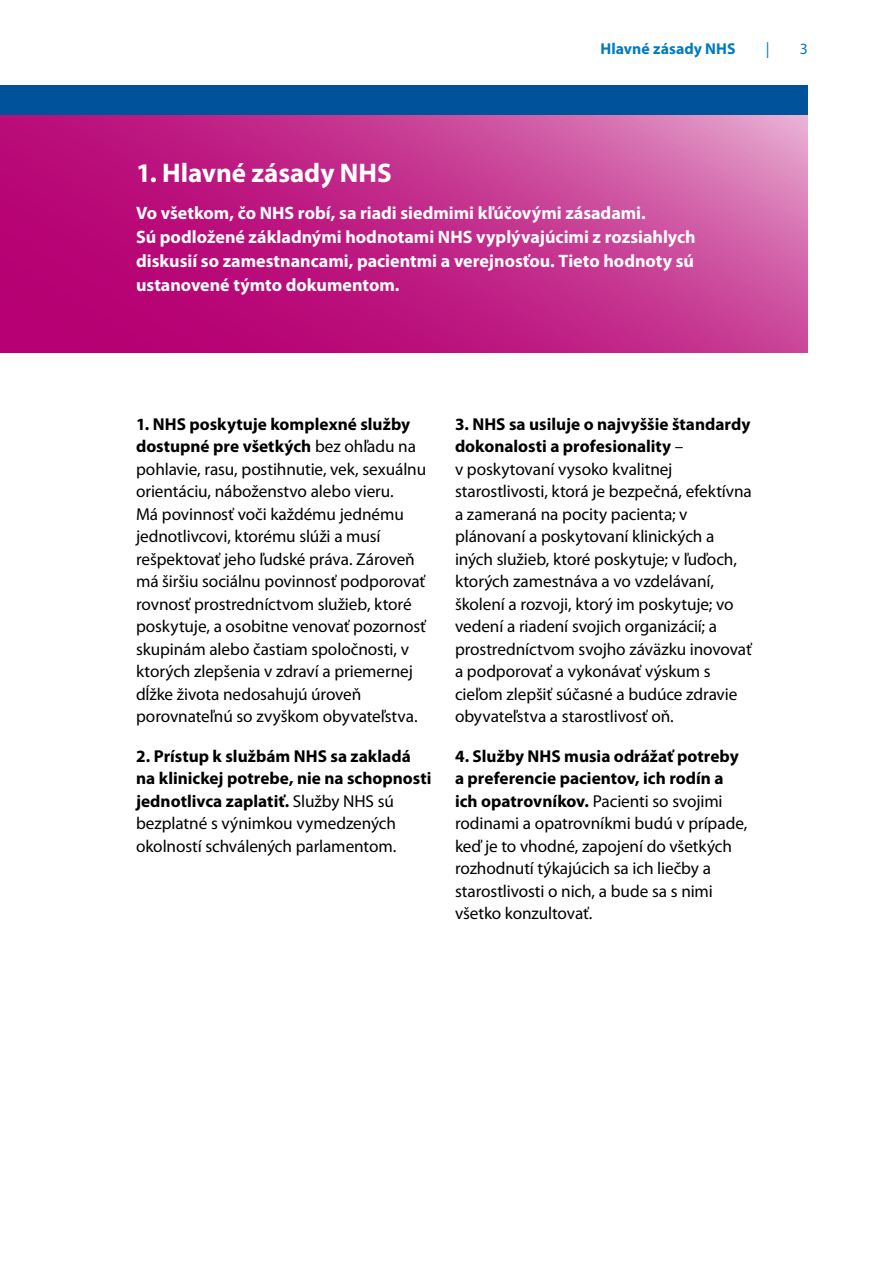
<style>
.page{position:relative;width:893px;height:1263px;background:#fff}
.page>*{position:absolute;margin:0;border:0;box-sizing:border-box;transform-origin:0 0}
.t1{font:700 27px "Myriad Pro";color:#fff}
.t2{font:700 18px/24px "Myriad Pro";color:#fff}
.t3{font:17.25px/22.5px "Myriad Pro";letter-spacing:-.005em;color:#000}
.t4{font:700 17.25px/22.5px "Myriad Pro";color:#000}
.t5{font:700 15.75px "Myriad Pro";letter-spacing:.005em;color:#007ac2}
.t6{font:15.75px "Myriad Pro";color:#007ac2}
.s1{font-weight:700}
.s2{font-weight:400}
</style>
<div class="page">
<svg style="left:0;top:115px;width:808px;height:238px;background:#c22c8b"></svg>
<div style="left:0;top:85px;width:808px;height:30px;background:#00539b"></div>
<p class="t5" style="left:600px;top:39px;width:137px">Hlavné zásady NHS</p>
<p class="t6" style="left:766px;top:39px;width:5px">|</p>
<p class="t6" style="left:800px;top:39px;width:10px">3</p>
<h1 class="t1" style="left:136px;top:155px;width:257px">1. Hlavné zásady NHS</h1>
<p class="t2" style="left:136px;top:200px;width:561px">Vo všetkom, čo NHS robí, sa riadi siedmimi kľúčovými zásadami.<br>Sú podložené základnými hodnotami NHS vyplývajúcimi z rozsiahlych diskusií so zamestnancami, pacientmi a verejnosťou. Tieto hodnoty sú ustanovené týmto dokumentom.</p>
<p class="t3" style="left:136px;top:412px;width:292px"><span class="s1">1. NHS poskytuje komplexné služby dostupné pre všetkých</span> bez ohľadu na pohlavie, rasu, postihnutie, vek, sexuálnu orientáciu, náboženstvo alebo vieru.<br>Má povinnosť voči každému jednému jednotlivcovi, ktorému slúži a musí rešpektovať jeho ľudské práva. Zároveň má širšiu sociálnu povinnosť podporovať rovnosť prostredníctvom služieb, ktoré poskytuje, a osobitne venovať pozornosť skupinám alebo častiam spoločnosti, v ktorých zlepšenia v zdraví a priemernej dĺžke života nedosahujú úroveň porovnateľnú so zvyškom obyvateľstva.</p>
<p class="t4" style="left:136px;top:744px;width:297px">2. Prístup k službám NHS sa zakladá na klinickej potrebe, nie na schopnosti jednotlivca zaplatiť. <span class="s2">Služby NHS sú bezplatné s výnimkou vymedzených okolností schválených parlamentom.</span></p>
<p class="t3" style="left:455px;top:412px;width:298px"><span class="s1">3. NHS sa usiluje o najvyššie štandardy dokonalosti a profesionality</span> –<br>v poskytovaní vysoko kvalitnej starostlivosti, ktorá je bezpečná, efektívna a zameraná na pocity pacienta; v plánovaní a poskytovaní klinických a iných služieb, ktoré poskytuje; v ľuďoch, ktorých zamestnáva a vo vzdelávaní, školení a rozvoji, ktorý im poskytuje; vo vedení a riadení svojich organizácií; a prostredníctvom svojho záväzku inovovať a podporovať a vykonávať výskum s cieľom zlepšiť súčasné a budúce zdravie obyvateľstva a starostlivosť oň.</p>
<p class="t3" style="left:455px;top:744px;width:294px"><span class="s1">4. Služby NHS musia odrážať potreby a preferencie pacientov, ich rodín a ich opatrovníkov.</span> Pacienti so svojimi rodinami a opatrovníkmi budú v prípade, keď je to vhodné, zapojení do všetkých rozhodnutí týkajúcich sa ich liečby a starostlivosti o nich, a bude sa s nimi všetko konzultovať.</p>
</div>
